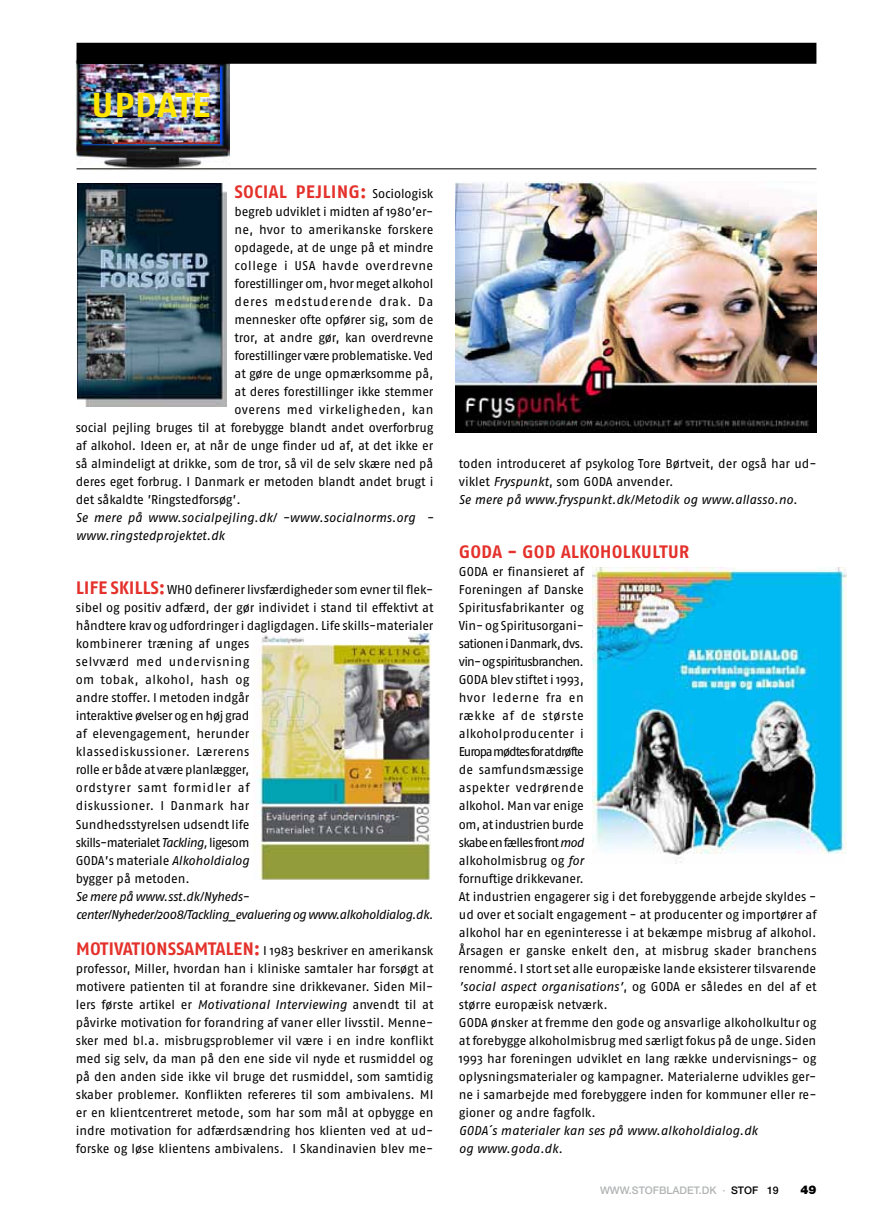
<style>
.page{position:relative;width:893px;height:1221px;background:#fff}
.page>*{position:absolute;margin:0;border:0;box-sizing:border-box;transform-origin:0 0}
.t1{font:34.5px "Fago No Bold Caps";color:#ffe500;scale:1.06 1}
.t2{font:18px "Fago No Bold Caps";color:#e4312b}
.t3{font:12.75px/18px "Fago No";letter-spacing:-.005em;color:#000}
.t4{font:italic 12.75px/18px "Fago No";letter-spacing:-.005em;color:#000}
.t5{font:italic 12.75px/18px "Fago No";letter-spacing:-.04em;color:#000}
.t6{font:12.75px "Fago No";letter-spacing:-.03em;color:#000}
.t7{font:12.75px "Fago No";letter-spacing:.025em;color:#000}
.t8{font:12.75px "Fago No";letter-spacing:.035em;color:#000}
.t9{font:12.75px "Fago No";letter-spacing:.055em;color:#000}
.t10{font:900 12px "Helvetica Neue";color:#000}
.t11{font:500 10.5px "Helvetica Neue";color:#b1b3b4}
.s1{font-family:"Fago No";font-size:12.75px;color:#000}
.s2{font-family:"Fago No Bold Caps";font-size:18px;color:#e4312b}
.s3{font-style:italic}
.s4{color:#000}
</style>
<div class="page">
<img style="left:75px;top:52px;width:154px;height:119px">
<img style="left:80px;top:65px;width:140px;height:78px">
<img style="left:77px;top:184px;width:149px;height:222px">
<img style="left:257px;top:634px;width:174px;height:245px">
<img style="left:455px;top:181px;width:361px;height:251px">
<div style="left:77px;top:43px;width:739px;height:21px;background:#000"></div>
<hr style="left:77px;top:168px;width:739px;height:1px;background:#000">
<img style="left:592px;top:567px;width:254px;height:296px">
<h1 class="t1" style="left:91px;top:85px;width:40px">UPDATE</h1>
<h2 class="t2" style="left:235px;top:181px;width:200px">SOCIAL PEJLING : <span class="s1">Sociologisk</span></h2>
<p class="t3" style="left:235px;top:202px;width:200px">begreb udviklet i midten af 1980’er-</p>
<p class="t3" style="left:235px;top:220px;width:200px">ne, hvor to amerikanske forskere</p>
<p class="t3" style="left:235px;top:238px;width:200px">opdagede, at de unge på et mindre</p>
<p class="t8" style="left:235px;top:258px;width:200px">college i USA havde overdrevne</p>
<p class="t3" style="left:235px;top:274px;width:200px">forestillinger om, hvor meget alkohol</p>
<p class="t9" style="left:235px;top:294px;width:200px">deres medstuderende drak. Da</p>
<p class="t3" style="left:235px;top:310px;width:200px">mennesker ofte opfører sig, som de</p>
<p class="t3" style="left:235px;top:328px;width:200px">tror, at andre gør, kan overdrevne</p>
<p class="t6" style="left:235px;top:348px;width:200px">forestillinger være problematiske. Ved</p>
<p class="t3" style="left:235px;top:364px;width:200px">at gøre de unge opmærksomme på,</p>
<p class="t3" style="left:235px;top:382px;width:200px">at deres forestillinger ikke stemmer</p>
<p class="t7" style="left:235px;top:402px;width:200px">overens med virkeligheden, kan</p>
<p class="t3" style="left:76px;top:418px;width:359px">social pejling bruges til at forebygge blandt andet overforbrug</p>
<p class="t3" style="left:76px;top:436px;width:359px">af alkohol. Ideen er, at når de unge finder ud af, at det ikke er</p>
<p class="t3" style="left:76px;top:454px;width:359px">så almindeligt at drikke, som de tror, så vil de selv skære ned på</p>
<p class="t3" style="left:76px;top:472px;width:359px">deres eget forbrug. I Danmark er metoden blandt andet brugt i</p>
<p class="t3" style="left:76px;top:490px;width:166px">det såkaldte ’Ringstedforsøg’.</p>
<p class="t4" style="left:76px;top:508px;width:359px">Se mere på www.socialpejling.dk/ -www.socialnorms.org - www.ringstedprojektet.dk</p>
<h2 class="t2" style="left:76px;top:577px;width:9px">LIFE</h2>
<p class="t3" style="left:76px;top:580px;width:359px;text-indent:35px"><span class="s2">SKI LLS:</span> WHO definerer livsfærdigheder som evner til flek&shy;sibel og positiv adfærd, der gør individet i stand til effektivt at håndtere krav og udfordringer i dagligdagen. Life skills-materialer kombinerer træning af unges<br>selvværd med undervisning<br>om tobak, alkohol, hash og<br>andre stoffer. I metoden indgår<br>interaktive øvelser og en høj grad<br>af elevengagement, herunder<br>klassediskussioner. Lærerens<br>rolle er både at være planlægger,<br>ordstyrer samt formidler af<br>diskussioner. I Danmark har<br>Sundhedsstyrelsen udsendt life<br>skills-materialet <span class="s3">Tackling,</span> ligesom<br>GODA’s materiale <span class="s3">Alkoholdialog<br></span>bygger på metoden.</p>
<p class="t5" style="left:76px;top:886px;width:359px">Se mere på www.sst.dk/Nyheds&shy;center/Nyheder/2008/Tackling_evaluering og www.alkoholdialog.dk.</p>
<h2 class="t2" style="left:76px;top:937px;width:92px">MOTIVATIONSSAMTA</h2>
<p class="t3" style="left:76px;top:940px;width:359px;text-align:justify;text-indent:150px"><span class="s2">LEN:</span> I 1983 beskriver en amerikansk professor, Miller, hvordan han i kliniske samtaler har forsøgt at motivere patienten til at forandre sine drikkevaner. Siden Mil&shy;lers første artikel er <span class="s3">Motivational Interviewing</span> anvendt til at påvirke motivation for forandring af vaner eller livsstil. Menne&shy;sker med bl.a. misbrugsproblemer vil være i en indre konflikt med sig selv, da man på den ene side vil nyde et rusmiddel og på den anden side ikke vil bruge det rusmiddel, som samtidig skaber problemer. Konflikten refereres til som ambivalens. MI er en klientcentreret metode, som har som mål at opbygge en indre motivation for adfærdsændring hos klienten ved at ud&shy;forske og løse klientens ambivalens. I Skandinavien blev me-</p>
<p class="t3" style="left:459px;top:454px;width:359px">toden introduceret af psykolog Tore Børtveit, der også har ud&shy;viklet <span class="s3">Fryspunkt</span>, som GODA anvender.<br><span class="s3">Se mere på www.fryspunkt.dk/Metodik og www.allasso.no.</span></p>
<h2 class="t2" style="left:459px;top:541px;width:212px">GODA - GOD ALKOHOLKU LTUR</h2>
<p class="t3" style="left:459px;top:562px;width:359px">GODA er finansieret af<br>Foreningen af Danske<br>Spiritusfabrikanter og<br>Vin- og Spiritusorgani-<br>sationen i Danmark, dvs.<br>vin- og spiritusbranchen.<br>GODA blev stiftet i 1993,<br>hvor lederne fra en<br>række af de største<br>alkoholproducenter i<br>Europa mødtes for at drøfte<br>de samfundsmæssige<br>aspekter vedrørende<br>alkohol. Man var enige<br>om, at industrien burde<br>skabe en fælles front <span class="s3">mod<br></span>alkoholmisbrug og <span class="s3">for<br></span>fornuftige drikkevaner.<br>At industrien engagerer sig i det forebyggende arbejde skyldes - ud over et socialt engagement - at producenter og importører af alkohol har en egeninteresse i at bekæmpe misbrug af alkohol.<br>Årsagen er ganske enkelt den, at misbrug skader branchens renommé. I stort set alle europæiske lande eksisterer tilsvarende <span class="s3">’social aspect organisations’</span>, og GODA er således en del af et større europæisk netværk.<br>GODA ønsker at fremme den gode og ansvarlige alkoholkultur og at forebygge alkoholmisbrug med særligt fokus på de unge. Siden 1993 har foreningen udviklet en lang række undervisnings- og oplysningsmaterialer og kampagner. Materialerne udvikles ger&shy;ne i samarbejde med forebyggere inden for kommuner eller re&shy;gioner og andre fagfolk.</p>
<p class="t4" style="left:459px;top:1121px;width:300px">GODA´s materialer kan ses på www.alkoholdialog.dk og www.goda.dk.</p>
<p class="t11" style="left:600px;top:1183px;width:180px">WWW.STOFBLADET.DK · <span class="s4">STOF 19</span></p>
<p class="t10" style="left:800px;top:1182px;width:18px">49</p>
</div>
